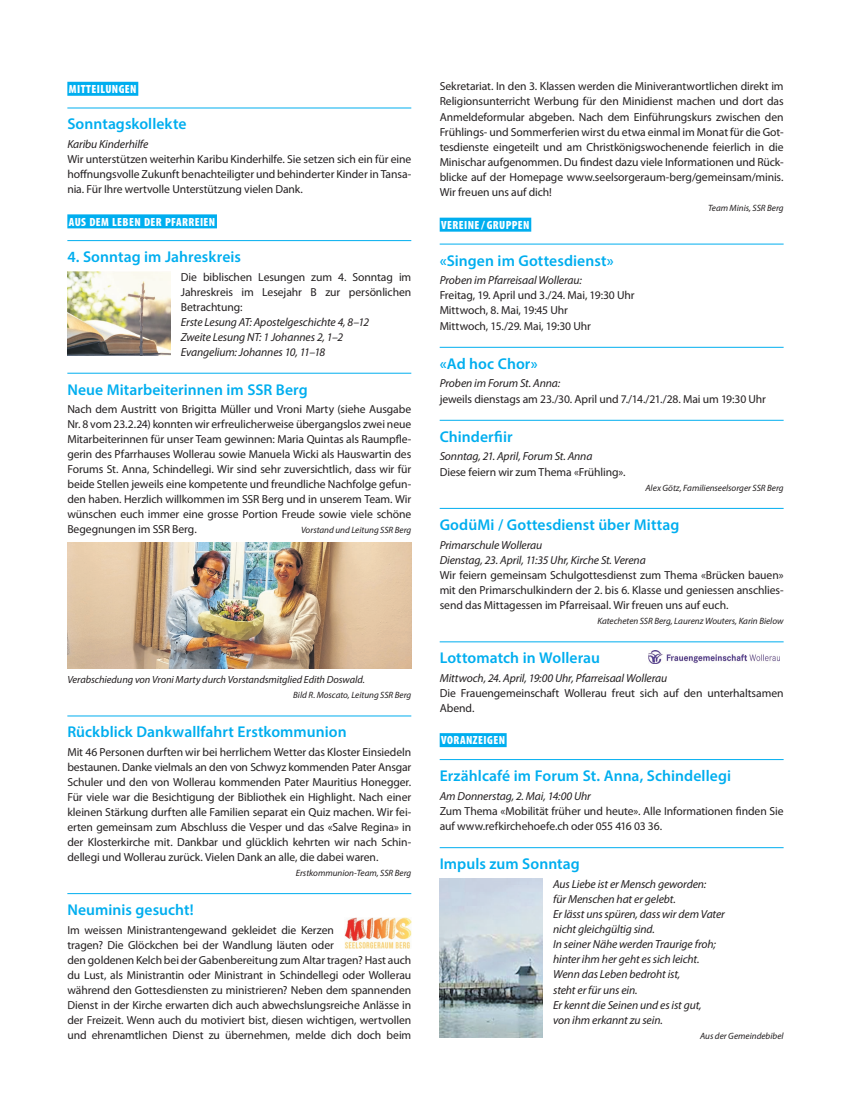
<style>
.page{position:relative;width:851px;height:1117px;background:#fff}
.page>*{position:absolute;margin:0;border:0;box-sizing:border-box;transform-origin:0 0}
.t1{font:600 15.62px "Myriad Pro";letter-spacing:.005em;color:#00aeef}
.t2{font:900 condensed 11.88px "Myriad Pro";letter-spacing:.035em;color:#fff}
.t3{font:11.62px/15px "Myriad Pro";letter-spacing:-.005em;color:#231f20;text-align:justify}
.t4{font:italic 11.62px/15.1px "Myriad Pro";letter-spacing:-.01em;color:#231f20}
.t5{font:italic 10.38px "Myriad Pro";letter-spacing:-.005em;color:#231f20}
.t6{font:italic 9.12px "Myriad Pro";color:#231f20}
</style>
<div class="page">
<div style="left:67px;top:82px;width:71px;height:14px;background:#00aeef"></div>
<hr style="left:67px;top:108px;width:344px;height:1px;background:#00aeef">
<div style="left:67px;top:214px;width:150px;height:14px;background:#00aeef"></div>
<hr style="left:67px;top:240px;width:344px;height:1px;background:#00aeef">
<hr style="left:67px;top:373px;width:344px;height:1px;background:#00aeef">
<hr style="left:67px;top:715px;width:344px;height:1px;background:#00aeef">
<hr style="left:67px;top:893px;width:344px;height:1px;background:#00aeef">
<div style="left:439px;top:217px;width:92px;height:14px;background:#00aeef"></div>
<hr style="left:439px;top:244px;width:344px;height:1px;background:#00aeef">
<hr style="left:439px;top:347px;width:344px;height:1px;background:#00aeef">
<hr style="left:439px;top:420px;width:344px;height:1px;background:#00aeef">
<hr style="left:439px;top:508px;width:344px;height:1px;background:#00aeef">
<hr style="left:439px;top:641px;width:344px;height:1px;background:#00aeef">
<div style="left:439px;top:733px;width:67px;height:14px;background:#00aeef"></div>
<hr style="left:439px;top:759px;width:344px;height:1px;background:#00aeef">
<hr style="left:439px;top:847px;width:344px;height:1px;background:#00aeef">
<img style="left:648px;top:650px;width:131px;height:13px">
<img style="left:344px;top:917px;width:67px;height:31px">
<img style="left:67px;top:271px;width:103px;height:85px">
<img style="left:439px;top:878px;width:103px;height:158px">
<img style="left:130px;top:542px;width:281px;height:126px">
<p class="t2" style="left:69px;top:81px;width:69px">MITTEILUNGEN</p>
<h1 class="t1" style="left:67px;top:114px;width:121px">Sonntagskollekte</h1>
<p class="t4" style="left:67px;top:136px;width:82px">Karibu Kinderhilfe</p>
<p class="t3" style="left:67px;top:151px;width:345px">Wir unterstützen weiterhin Karibu Kinderhilfe. Sie setzen sich ein für eine hoffnungsvolle Zukunft benachteiligter und behinderter Kinder in Tansa&shy;nia. Für Ihre wertvolle Unterstützung vielen Dank.</p>
<p class="t2" style="left:69px;top:214px;width:148px">AUS DEM LEBEN DER PFARREIEN</p>
<h1 class="t1" style="left:67px;top:247px;width:175px">4. Sonntag im Jahreskreis</h1>
<p class="t3" style="left:181px;top:269px;width:232px">Die biblischen Lesungen zum 4. Sonntag im Jahreskreis im Lesejahr B zur persönlichen Betrachtung:</p>
<p class="t4" style="left:181px;top:314px;width:190px">Erste Lesung AT: Apostelgeschichte 4, 8–12<br>Zweite Lesung NT: 1 Johannes 2, 1–2<br>Evangelium: Johannes 10, 11–18</p>
<h1 class="t1" style="left:67px;top:379px;width:242px">Neue Mitarbeiterinnen im SSR Berg</h1>
<p class="t3" style="left:67px;top:401px;width:345px">Nach dem Austritt von Brigitta Müller und Vroni Marty (siehe Ausgabe Nr. 8 vom 23.2.24) konnten wir erfreulicherweise übergangslos zwei neue Mitarbeiterinnen für unser Team gewinnen: Maria Quintas als Raumpfle&shy;gerin des Pfarrhauses Wollerau sowie Manuela Wicki als Hauswartin des Forums St. Anna, Schindellegi. Wir sind sehr zuversichtlich, dass wir für beide Stellen jeweils eine kompetente und freundliche Nachfolge gefun&shy;den haben. Herzlich willkommen im SSR Berg und in unserem Team. Wir wünschen euch immer eine grosse Portion Freude sowie viele schöne Begegnungen im SSR Berg.</p>
<p class="t6" style="left:301px;top:524px;width:112px">Vorstand und Leitung SSR Berg</p>
<p class="t5" style="left:67px;top:673px;width:299px">Verabschiedung von Vroni Marty durch Vorstandsmitglied Edith Doswald.</p>
<p class="t6" style="left:293px;top:689px;width:120px">Bild R. Moscato, Leitung SSR Berg</p>
<h1 class="t1" style="left:67px;top:722px;width:281px">Rückblick Dankwallfahrt Erstkommunion</h1>
<p class="t3" style="left:67px;top:744px;width:345px">Mit 46 Personen durften wir bei herrlichem Wetter das Kloster Einsiedeln bestaunen. Danke vielmals an den von Schwyz kommenden Pater Ansgar Schuler und den von Wollerau kommenden Pater Mauritius Honegger.<br>Für viele war die Besichtigung der Bibliothek ein Highlight. Nach einer kleinen Stärkung durften alle Familien separat ein Quiz machen. Wir fei&shy;erten gemeinsam zum Abschluss die Vesper und das «Salve Regina» in der Klosterkirche mit. Dankbar und glücklich kehrten wir nach Schin&shy;dellegi und Wollerau zurück. Vielen Dank an alle, die dabei waren.</p>
<p class="t6" style="left:296px;top:867px;width:117px">Erstkommunion-Team, SSR Berg</p>
<h1 class="t1" style="left:67px;top:899px;width:128px">Neuminis gesucht!</h1>
<p class="t3" style="left:67px;top:921px;width:345px;text-align:left">Im weissen Ministrantengewand gekleidet die Kerzen<br>tragen? Die Glöckchen bei der Wandlung läuten oder<br>den goldenen Kelch bei der Gabenbereitung zum Altar tragen? Hast auch du Lust, als Ministrantin oder Ministrant in Schindellegi oder Wollerau während den Gottesdiensten zu ministrieren? Neben dem spannenden Dienst in der Kirche erwarten dich auch abwechslungsreiche Anlässe in der Freizeit. Wenn auch du motiviert bist, diesen wichtigen, wertvollen und ehrenamtlichen Dienst zu übernehmen, melde dich doch beim</p>
<p class="t3" style="left:439px;top:79px;width:345px">Sekretariat. In den 3. Klassen werden die Miniverantwortlichen direkt im Religionsunterricht Werbung für den Minidienst machen und dort das Anmeldeformular abgeben. Nach dem Einführungskurs zwischen den Frühlings- und Sommerferien wirst du etwa einmal im Monat für die Got&shy;tesdienste eingeteilt und am Christkönigswochenende feierlich in die Minischar aufgenommen. Du findest dazu viele Informationen und Rück&shy;blicke auf der Homepage www.seelsorgeraum-berg/gemeinsam/minis.<br>Wir freuen uns auf dich!</p>
<p class="t6" style="left:708px;top:202px;width:77px">Team Minis, SSR Berg</p>
<p class="t2" style="left:441px;top:217px;width:90px">VEREINE / GRUPPEN</p>
<h1 class="t1" style="left:439px;top:250px;width:175px">«Singen im Gottesdienst»</h1>
<p class="t4" style="left:439px;top:272px;width:144px">Proben im Pfarreisaal Wollerau:</p>
<p class="t3" style="left:439px;top:287px;width:196px;text-align:left">Freitag, 19. April und 3./24. Mai, 19:30 Uhr<br>Mittwoch, 8. Mai, 19:45 Uhr<br>Mittwoch, 15./29. Mai, 19:30 Uhr</p>
<h1 class="t1" style="left:439px;top:353px;width:100px">«Ad hoc Chor»</h1>
<p class="t4" style="left:439px;top:375px;width:122px">Proben im Forum St. Anna:</p>
<p class="t3" style="left:439px;top:391px;width:328px">jeweils dienstags am 23./30. April und 7./14./21./28. Mai um 19:30 Uhr</p>
<h1 class="t1" style="left:439px;top:426px;width:74px">Chinderfiir</h1>
<p class="t4" style="left:439px;top:448px;width:154px">Sonntag, 21. April, Forum St. Anna</p>
<p class="t3" style="left:439px;top:464px;width:187px">Diese feiern wir zum Thema «Frühling».</p>
<p class="t6" style="left:645px;top:482px;width:140px">Alex Götz, Familienseelsorger SSR Berg</p>
<h1 class="t1" style="left:439px;top:514px;width:241px">GodüMi / Gottesdienst über Mittag</h1>
<p class="t4" style="left:439px;top:536px;width:208px">Primarschule Wollerau<br>Dienstag, 23. April, 11:35 Uhr, Kirche St. Verena</p>
<p class="t3" style="left:439px;top:567px;width:345px">Wir feiern gemeinsam Schulgottesdienst zum Thema «Brücken bauen» mit den Primarschulkindern der 2. bis 6. Klasse und geniessen anschlies&shy;send das Mittagessen im Pfarreisaal. Wir freuen uns auf euch.</p>
<p class="t6" style="left:597px;top:615px;width:187px">Katecheten SSR Berg, Laurenz Wouters, Karin Bielow</p>
<h1 class="t1" style="left:439px;top:648px;width:162px">Lottomatch in Wollerau</h1>
<p class="t4" style="left:439px;top:670px;width:229px">Mittwoch, 24. April, 19:00 Uhr, Pfarreisaal Wollerau</p>
<p class="t3" style="left:439px;top:685px;width:345px">Die Frauengemeinschaft Wollerau freut sich auf den unterhaltsamen<br>Abend.</p>
<p class="t2" style="left:441px;top:732px;width:65px">VORANZEIGEN</p>
<h1 class="t1" style="left:439px;top:765px;width:293px">Erzählcafé im Forum St. Anna, Schindellegi</h1>
<p class="t4" style="left:439px;top:787px;width:153px">Am Donnerstag, 2. Mai, 14:00 Uhr</p>
<p class="t3" style="left:439px;top:803px;width:345px">Zum Thema «Mobilität früher und heute». Alle Informationen finden Sie auf www.refkirchehoefe.ch oder 055 416 03 36.</p>
<h1 class="t1" style="left:439px;top:853px;width:142px">Impuls zum Sonntag</h1>
<p class="t4" style="left:553px;top:875px;width:173px">Aus Liebe ist er Mensch geworden:<br>für Menschen hat er gelebt.<br>Er lässt uns spüren, dass wir dem Vater nicht gleichgültig sind.<br>In seiner Nähe werden Traurige froh; hinter ihm her geht es sich leicht.<br>Wenn das Leben bedroht ist,<br>steht er für uns ein.<br>Er kennt die Seinen und es ist gut,<br>von ihm erkannt zu sein.</p>
<p class="t6" style="left:700px;top:1029px;width:85px">Aus der Gemeindebibel</p>
</div>
